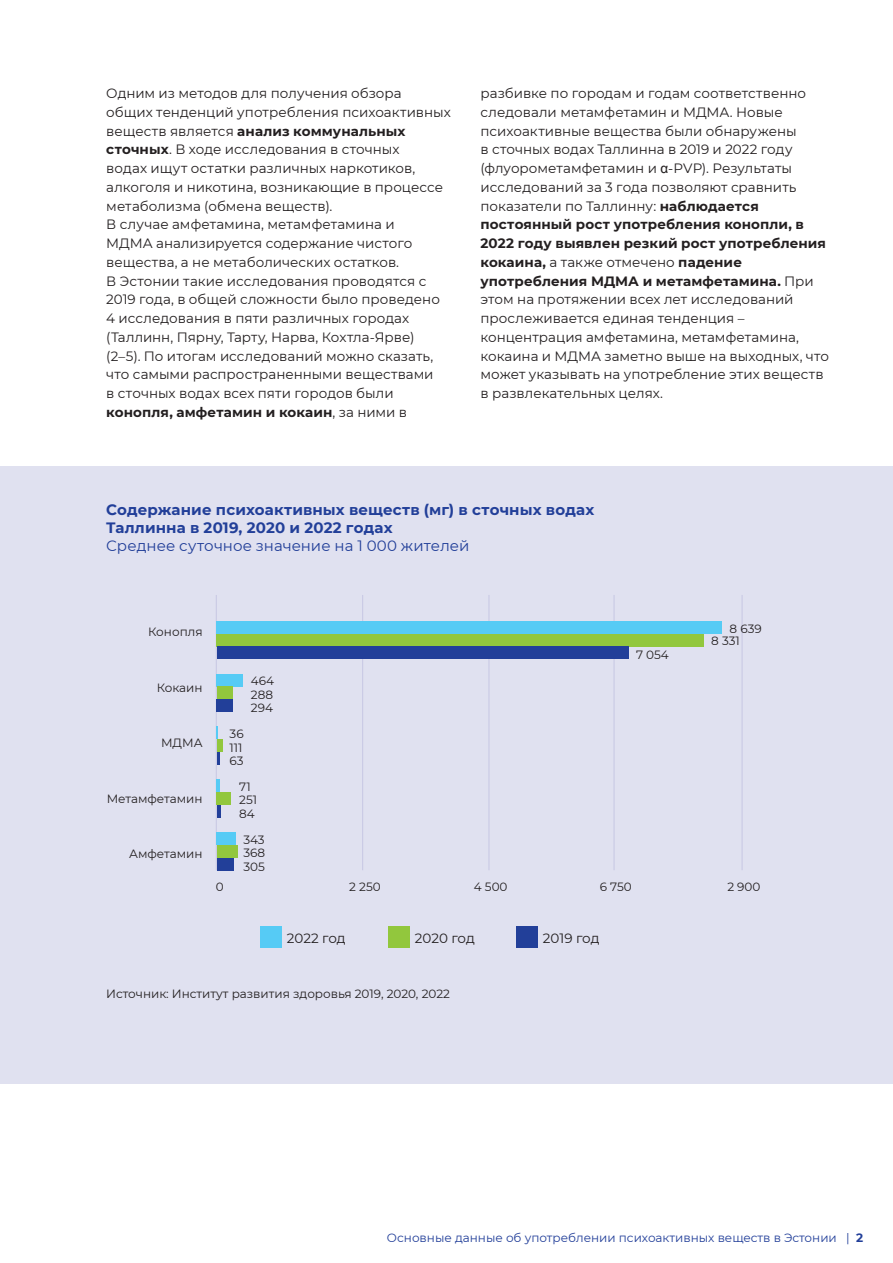
<style>
.page{position:relative;width:893px;height:1263px;background:#fff}
.page>*{position:absolute;margin:0;border:0;box-sizing:border-box;transform-origin:0 0}
.Kasti_pealkiri_Semibold_10_12{font:700 15px/18px "Montserrat";letter-spacing:.01em;color:#223f99}
.Kasti_pealkiri_Semibold_10_12-2{font:15px "Montserrat";color:#223f99}
.Body_regular_9_12_5{font:13.5px/18.8px "Montserrat";color:#231f20}
.Joonised_Regular_8_auto{font:13.5px "Montserrat";letter-spacing:-.005em;color:#231f20}
.Joonised_Regular_8_auto-2{font:12px "Montserrat";color:#231f20}
.Joonised_Regular_8_auto-3{font:12px "Montserrat";color:#223f99}
.s1{font-weight:700}
.s2{font-family:"Arial"}
</style>
<div class="page">
<div style="left:0;top:466px;width:893px;height:618px;background:#e0e1f0"></div>
<hr style="left:216px;top:595px;width:1px;height:275px;background:#c7c7e3">
<hr style="left:362px;top:595px;width:1px;height:275px;background:#c7c7e3">
<hr style="left:489px;top:595px;width:1px;height:275px;background:#c7c7e3">
<hr style="left:614px;top:595px;width:1px;height:275px;background:#c7c7e3">
<hr style="left:742px;top:595px;width:1px;height:275px;background:#c7c7e3">
<div style="left:516px;top:926px;width:22px;height:21px;background:#223f99"></div>
<div style="left:260px;top:926px;width:21px;height:21px;background:#56cbf5"></div>
<div style="left:388px;top:926px;width:22px;height:21px;background:#92c73d"></div>
<div style="left:217px;top:674px;width:26px;height:12px;background:#56cbf5"></div>
<div style="left:217px;top:686px;width:16px;height:13px;background:#92c73d"></div>
<div style="left:217px;top:699px;width:16px;height:13px;background:#223f99"></div>
<svg style="left:217px;top:727px;width:1px;height:12px"></svg>
<div style="left:217px;top:739px;width:6px;height:13px;background:#92c73d"></div>
<svg style="left:217px;top:752px;width:3px;height:13px"></svg>
<svg style="left:217px;top:779px;width:3px;height:13px"></svg>
<div style="left:217px;top:792px;width:14px;height:13px;background:#92c73d"></div>
<hr style="left:217px;top:805px;width:4px;height:13px;background:#223f99">
<div style="left:217px;top:832px;width:19px;height:13px;background:#56cbf5"></div>
<div style="left:217px;top:845px;width:21px;height:13px;background:#92c73d"></div>
<div style="left:217px;top:858px;width:17px;height:12px;background:#223f99"></div>
<div style="left:217px;top:621px;width:505px;height:13px;background:#56cbf5"></div>
<div style="left:217px;top:634px;width:487px;height:12px;background:#92c73d"></div>
<div style="left:217px;top:646px;width:412px;height:13px;background:#223f99"></div>
<p class="Body_regular_9_12_5" style="left:106px;top:83px;width:346px">Одним из методов для получения обзора общих тенденций употребления психоактивных веществ является <span class="s1">анализ коммунальных сточных</span>. В ходе исследования в сточных<br>водах ищут остатки различных наркотиков, алкоголя и никотина, возникающие в процессе метаболизма (обмена веществ).<br>В случае амфетамина, метамфетамина и<br>МДМА анализируется содержание чистого вещества, а не метаболических остатков.<br>В Эстонии такие исследования проводятся с 2019 года, в общей сложности было проведено 4 исследования в пяти различных городах (Таллинн, Пярну, Тарту, Нарва, Кохтла-Ярве) (2–5). По итогам исследований можно сказать, что самыми распространенными веществами<br>в сточных водах всех пяти городов были <span class="s1">конопля, амфетамин и кокаин</span>, за ними в</p>
<p class="Body_regular_9_12_5" style="left:480px;top:83px;width:350px">разбивке по городам и годам соответственно следовали метамфетамин и МДМА. Новые психоактивные вещества были обнаружены<br>в сточных водах Таллинна в 2019 и 2022 году (флуорометамфетамин и <span class="s2">α</span>-PVP). Результаты исследований за 3 года позволяют сравнить показатели по Таллинну: <span class="s1">наблюдается постоянный рост употребления конопли, в 2022 году выявлен резкий рост употребления кокаина,</span> а также отмечено <span class="s1">падение употребления МДМА и метамфетамина.</span> При этом на протяжении всех лет исследований прослеживается единая тенденция – концентрация амфетамина, метамфетамина, кокаина и МДМА заметно выше на выходных, что может указывать на употребление этих веществ в развлекательных целях.</p>
<p class="Kasti_pealkiri_Semibold_10_12" style="left:106px;top:500px;width:489px">Содержание психоактивных веществ (мг) в сточных водах<br>Таллинна в 2019, 2020 и 2022 годах</p>
<p class="Kasti_pealkiri_Semibold_10_12-2" style="left:106px;top:535px;width:365px">Среднее суточное значение на 1 000 жителей</p>
<p class="Joonised_Regular_8_auto-2" style="left:148px;top:623px;width:56px">Конопля</p>
<p class="Joonised_Regular_8_auto-2" style="left:157px;top:679px;width:47px">Кокаин</p>
<p class="Joonised_Regular_8_auto-2" style="left:161px;top:734px;width:43px">МДМА</p>
<p class="Joonised_Regular_8_auto-2" style="left:107px;top:790px;width:97px">Метамфетамин</p>
<p class="Joonised_Regular_8_auto-2" style="left:129px;top:845px;width:75px">Амфетамин</p>
<p class="Joonised_Regular_8_auto-2" style="left:251px;top:673px;width:25px">464</p>
<p class="Joonised_Regular_8_auto-2" style="left:251px;top:686px;width:24px">288</p>
<p class="Joonised_Regular_8_auto-2" style="left:251px;top:700px;width:24px">294</p>
<p class="Joonised_Regular_8_auto-2" style="left:230px;top:725px;width:16px">36</p>
<p class="Joonised_Regular_8_auto-2" style="left:230px;top:739px;width:14px">111</p>
<p class="Joonised_Regular_8_auto-2" style="left:230px;top:752px;width:16px">63</p>
<p class="Joonised_Regular_8_auto-2" style="left:239px;top:778px;width:13px">71</p>
<p class="Joonised_Regular_8_auto-2" style="left:239px;top:792px;width:19px">251</p>
<p class="Joonised_Regular_8_auto-2" style="left:239px;top:805px;width:17px">84</p>
<p class="Joonised_Regular_8_auto-2" style="left:243px;top:831px;width:23px">343</p>
<p class="Joonised_Regular_8_auto-2" style="left:243px;top:844px;width:23px">368</p>
<p class="Joonised_Regular_8_auto-2" style="left:243px;top:858px;width:23px">305</p>
<p class="Joonised_Regular_8_auto-2" style="left:636px;top:646px;width:34px">7 054</p>
<p class="Joonised_Regular_8_auto-2" style="left:730px;top:620px;width:34px">8 639</p>
<p class="Joonised_Regular_8_auto-2" style="left:711px;top:633px;width:30px">8 331</p>
<p class="Joonised_Regular_8_auto-2" style="left:216px;top:879px;width:9px">0</p>
<p class="Joonised_Regular_8_auto-2" style="left:349px;top:879px;width:33px">2 250</p>
<p class="Joonised_Regular_8_auto-2" style="left:474px;top:879px;width:35px">4 500</p>
<p class="Joonised_Regular_8_auto-2" style="left:600px;top:879px;width:34px">6 750</p>
<p class="Joonised_Regular_8_auto-2" style="left:727px;top:879px;width:35px">2 900</p>
<p class="Joonised_Regular_8_auto" style="left:287px;top:929px;width:60px">2022 год</p>
<p class="Joonised_Regular_8_auto" style="left:415px;top:929px;width:62px">2020 год</p>
<p class="Joonised_Regular_8_auto" style="left:543px;top:929px;width:58px">2019 год</p>
<p class="Joonised_Regular_8_auto-2" style="left:106px;top:986px;width:345px">Источник: Институт развития здоровья 2019, 2020, 2022</p>
<p class="Joonised_Regular_8_auto-3" style="left:387px;top:1229px;width:478px">Основные данные об употреблении психоактивных веществ в Эстонии | <span class="s1">2</span></p>
</div>
